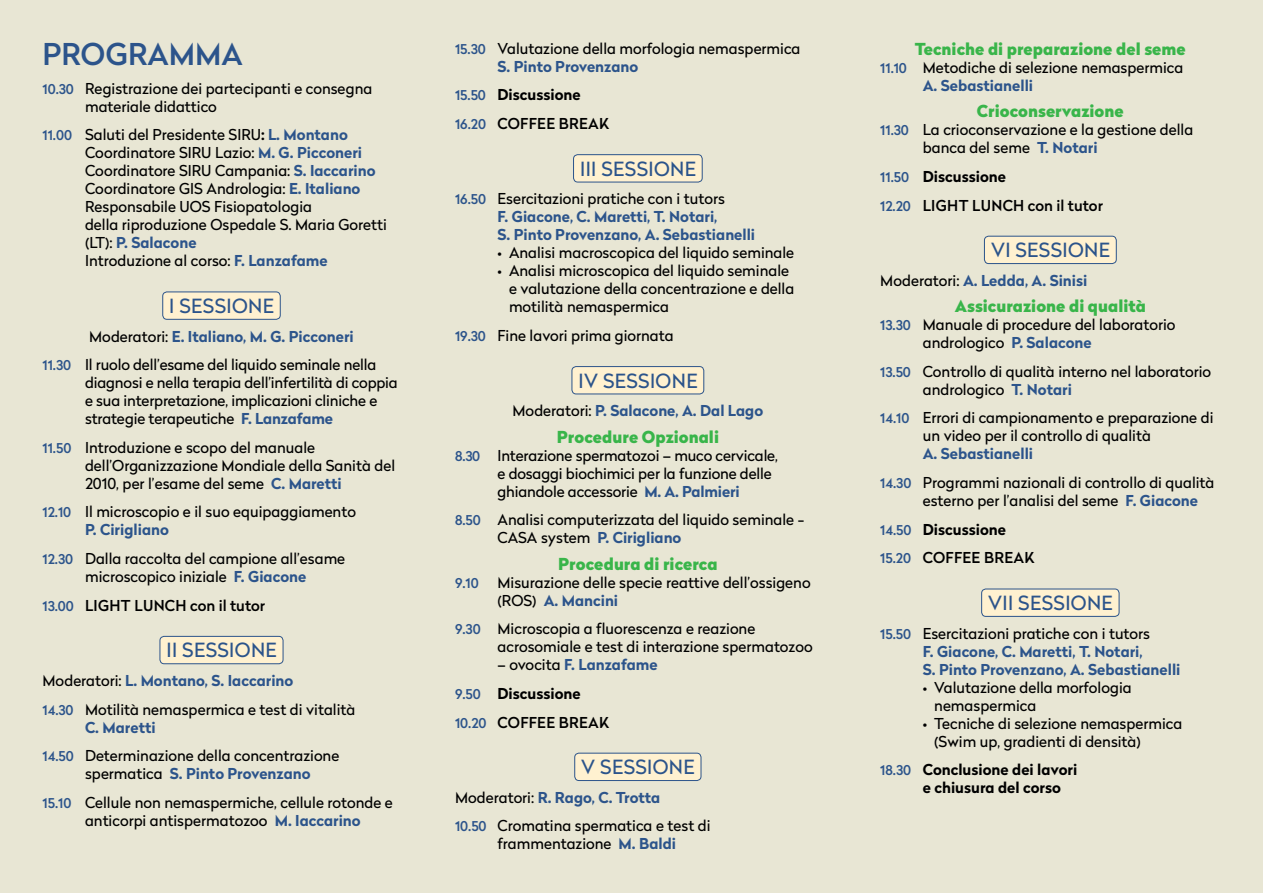
<style>
.page{position:relative;width:1263px;height:893px;background:#e8e6d4}
.page>*{position:absolute;margin:0;border:0;box-sizing:border-box;transform-origin:0 0}
.t1{font:500 30px "Radikal";color:#2c548b}
.t2{font:19.5px "Radikal";letter-spacing:.02em;color:#2c548b}
.t3{font:900 16.5px "Radikal";color:#39b54a}
.t4{font:15px/18px "Radikal";color:#000}
.t5{font:700 15px/18px "Radikal";color:#2c548b}
.t6{font:700 15px/28.7px "Radikal";color:#000}
.t7{font:500 15px/28.7px "Radikal";letter-spacing:.02em;color:#000}
.s1{font-weight:500;font-size:13.5px;color:#2c548b}
.s2{font-weight:700}
.s3{font-weight:700;color:#2c548b}
.s4{font-size:13.5px;color:#2c548b}
.s5{font-weight:500}
.s6{font-weight:500;font-size:13.5px}
.s7{font-weight:400;color:#000}
.s8{color:#000}
.s9{font-weight:500;color:#000}
</style>
<div class="page">
<div style="left:163px;top:292px;width:117px;height:27px;background:#fff1d0;border-radius:4px"></div>
<div style="left:162px;top:292px;width:119px;height:28px;border:1px solid #2c548b;border-radius:4px"></div>
<div style="left:160px;top:636px;width:123px;height:28px;background:#fff1d0;border-radius:4px"></div>
<div style="left:160px;top:636px;width:123px;height:28px;border:1px solid #2c548b;border-radius:4px"></div>
<div style="left:573px;top:155px;width:129px;height:27px;background:#fff1d0;border-radius:4px"></div>
<div style="left:573px;top:154px;width:130px;height:28px;border:1px solid #2c548b;border-radius:4px"></div>
<div style="left:572px;top:367px;width:132px;height:27px;background:#fff1d0;border-radius:4px"></div>
<div style="left:572px;top:366px;width:132px;height:28px;border:1px solid #2c548b;border-radius:4px"></div>
<div style="left:575px;top:753px;width:126px;height:27px;background:#fff1d0;border-radius:4px"></div>
<div style="left:574px;top:753px;width:127px;height:28px;border:1px solid #2c548b;border-radius:4px"></div>
<div style="left:984px;top:236px;width:132px;height:28px;background:#fff1d0;border-radius:4px"></div>
<div style="left:984px;top:236px;width:133px;height:28px;border:1px solid #2c548b;border-radius:4px"></div>
<div style="left:982px;top:589px;width:137px;height:27px;background:#fff1d0;border-radius:4px"></div>
<div style="left:981px;top:589px;width:138px;height:28px;border:1px solid #2c548b;border-radius:4px"></div>
<h1 class="t1" style="left:43px;top:32px;width:202px">PROGRAMMA</h1>
<p class="t4" style="left:85px;top:79px;width:289px;text-indent:-43px"><span class="s1">10.30</span> Registrazione dei partecipanti e consegna materiale didattico</p>
<p class="t4" style="left:85px;top:125px;width:303px;text-indent:-43px"><span class="s1">11.00</span> Saluti del Presidente SIRU<span class="s2">:</span> <span class="s3">L. Montano </span>Coordinatore SIRU Lazio: <span class="s3">M. G. Picconeri </span>Coordinatore SIRU Campania: <span class="s3">S. Iaccarino </span>Coordinatore GIS Andrologia: <span class="s3">E. Italiano </span>Responsabile UOS Fisiopatologia<br>della riproduzione Ospedale S. Maria Goretti (LT): <span class="s3">P. Salacone<br></span>Introduzione al corso: <span class="s3">F. Lanzafame</span></p>
<h2 class="t2" style="left:169px;top:292px;width:106px">I SESSIONE</h2>
<p class="t4" style="left:43px;top:321px;width:335px;line-height:28.7px;text-indent:47px">Moderatori: <span class="s3">E. Italiano, M. G. Picconeri<br></span><span class="s1">11.30</span> Il ruolo dell’esame del liquido seminale nella</p>
<p class="t4" style="left:85px;top:373px;width:314px">diagnosi e nella terapia dell’infertilità di coppia e sua interpretazione, implicazioni cliniche e strategie terapeutiche <span class="s3">F. Lanzafame</span></p>
<p class="t4" style="left:85px;top:438px;width:312px;text-indent:-43px"><span class="s1">11.50</span> Introduzione e scopo del manuale dell’Organizzazione Mondiale della Sanità del<br>2010, per l’esame del seme <span class="s3">C. Maretti</span></p>
<p class="t4" style="left:85px;top:503px;width:272px;text-indent:-43px"><span class="s1">12.10</span> Il microscopio e il suo equipaggiamento<br><span class="s3">P. Cirigliano</span></p>
<p class="t4" style="left:43px;top:549px;width:304px;text-align:center"><span class="s1">12.30</span> Dalla raccolta del campione all’esame microscopico iniziale <span class="s3">F. Giacone</span></p>
<p class="t7" style="left:43px;top:591px;width:224px"><span class="s4">13.00</span> LIGHT LUNCH con il tutor</p>
<h2 class="t2" style="left:167px;top:636px;width:112px">II SESSIONE</h2>
<p class="t4" style="left:43px;top:666px;width:314px;line-height:28.7px">Moderatori: <span class="s3">L. Montano, S. Iaccarino<br></span><span class="s1">14.30</span> Motilità nemaspermica e test di vitalità</p>
<p class="t4" style="left:43px;top:712px;width:298px;line-height:28.7px;text-indent:43px"><span class="s3">C. Maretti<br></span><span class="s1">14.50</span> Determinazione della concentrazione</p>
<p class="t4" style="left:43px;top:759px;width:352px;line-height:28.7px;text-indent:43px">spermatica <span class="s3">S. Pinto Provenzano<br></span><span class="s1">15.10</span> Cellule non nemaspermiche, cellule rotonde e</p>
<p class="t4" style="left:85px;top:811px;width:277px">anticorpi antispermatozoo <span class="s3">M. Iaccarino</span></p>
<p class="t4" style="left:497px;top:39px;width:304px;text-indent:-43px"><span class="s1">15.30</span> Valutazione della morfologia nemaspermica<br><span class="s3">S. Pinto Provenzano</span></p>
<p class="t6" style="left:455px;top:80px;width:156px"><span class="s1">15.50</span> Discussione<br><span class="s1">16.20</span> <span class="s5">COFFEE BREAK</span></p>
<h2 class="t2" style="left:580px;top:155px;width:117px">III SESSIONE</h2>
<p class="t5" style="left:497px;top:190px;width:259px;text-indent:-43px"><span class="s6">16.50</span> <span class="s7">Esercitazioni pratiche con i tutors<br></span>F. Giacone, C. Maretti, T. Notari,<br>S. Pinto Provenzano, A. Sebastianelli</p>
<p class="t4" style="left:497px;top:243px;width:298px">• Analisi macroscopica del liquido seminale</p>
<p class="t4" style="left:509px;top:261px;width:287px;text-indent:-11px">• Analisi microscopica del liquido seminale e valutazione della concentrazione e della motilità nemaspermica</p>
<p class="t4" style="left:455px;top:326px;width:220px"><span class="s1">19.30</span> Fine lavori prima giornata</p>
<h2 class="t2" style="left:578px;top:367px;width:121px">IV SESSIONE</h2>
<p class="t5" style="left:512px;top:401px;width:252px"><span class="s7">Moderatori:</span> P. Salacone, A. Dal Lago</p>
<p class="t3" style="left:557px;top:424px;width:164px">Procedure Opzionali</p>
<p class="t4" style="left:497px;top:446px;width:282px;text-indent:-43px"><span class="s1">8.30</span> Interazione spermatozoi – muco cervicale, e dosaggi biochimici per la funzione delle ghiandole accessorie <span class="s3">M. A. Palmieri</span></p>
<p class="t4" style="left:497px;top:510px;width:308px;text-indent:-43px"><span class="s1">8.50</span> Analisi computerizzata del liquido seminale -<br>CASA system <span class="s3">P. Cirigliano</span></p>
<p class="t3" style="left:558px;top:551px;width:161px">Procedura di ricerca</p>
<p class="t4" style="left:497px;top:573px;width:315px;text-indent:-43px"><span class="s1">9.10</span> Misurazione delle specie reattive dell’ossigeno (ROS) <span class="s3">A. Mancini</span></p>
<p class="t4" style="left:497px;top:619px;width:317px;text-indent:-43px"><span class="s1">9.30</span> Microscopia a fluorescenza e reazione acrosomiale e test di interazione spermatozoo</p>
<p class="t5" style="left:455px;top:650px;width:204px;line-height:28.7px;text-indent:43px"><span class="s7">– ovocita</span> F. Lanzafame<br><span class="s6">9.50</span> <span class="s8">Discussione<br></span><span class="s6">10.20</span> <span class="s9">COFFEE BREAK</span></p>
<h2 class="t2" style="left:581px;top:753px;width:115px">V SESSIONE</h2>
<p class="t4" style="left:455px;top:783px;width:257px;line-height:28.7px">Moderatori: <span class="s3">R. Rago, C. Trotta<br></span><span class="s1">10.50</span> Cromatina spermatica e test di</p>
<p class="t4" style="left:497px;top:835px;width:180px">frammentazione <span class="s3">M. Baldi</span></p>
<p class="t3" style="left:915px;top:37px;width:272px">Tecniche di preparazione del seme</p>
<p class="t4" style="left:923px;top:58px;width:262px;text-indent:-43px"><span class="s1">11.10</span> Metodiche di selezione nemaspermica<br><span class="s3">A. Sebastianelli</span></p>
<p class="t3" style="left:977px;top:99px;width:148px">Crioconservazione</p>
<p class="t4" style="left:923px;top:120px;width:272px;text-indent:-43px"><span class="s1">11.30</span> La crioconservazione e la gestione della banca del seme <span class="s3">T. Notari</span></p>
<p class="t7" style="left:880px;top:162px;width:224px"><span class="s4">11.50</span> <span class="s2">Discussione<br></span><span class="s4">12.20</span> LIGHT LUNCH con il tutor</p>
<h2 class="t2" style="left:991px;top:236px;width:121px">VI SESSIONE</h2>
<p class="t5" style="left:880px;top:271px;width:209px"><span class="s7">Moderatori:</span> A. Ledda, A. Sinisi</p>
<p class="t3" style="left:955px;top:294px;width:193px">Assicurazione di qualità</p>
<p class="t4" style="left:923px;top:315px;width:254px;text-indent:-43px"><span class="s1">13.30</span> Manuale di procedure del laboratorio andrologico <span class="s3">P. Salacone</span></p>
<p class="t4" style="left:923px;top:362px;width:290px;text-indent:-43px"><span class="s1">13.50</span> Controllo di qualità interno nel laboratorio andrologico <span class="s3">T. Notari</span></p>
<p class="t4" style="left:923px;top:409px;width:292px;text-indent:-43px"><span class="s1">14.10</span> Errori di campionamento e preparazione di un video per il controllo di qualità</p>
<p class="t4" style="left:880px;top:439px;width:336px;line-height:28.7px;text-indent:43px"><span class="s3">A. Sebastianelli<br></span><span class="s1">14.30</span> Programmi nazionali di controllo di qualità</p>
<p class="t4" style="left:880px;top:486px;width:319px;line-height:28.7px;text-indent:43px">esterno per l’analisi del seme <span class="s3">F. Giacone<br></span><span class="s1">14.50</span> <span class="s2">Discussione<br></span><span class="s1">15.20</span> <span class="s5">COFFEE BREAK</span></p>
<h2 class="t2" style="left:988px;top:589px;width:126px">VII SESSIONE</h2>
<p class="t5" style="left:923px;top:624px;width:259px;text-indent:-43px"><span class="s6">15.50</span> <span class="s7">Esercitazioni pratiche con i tutors<br></span>F. Giacone, C. Maretti, T. Notari,<br>S. Pinto Provenzano, A. Sebastianelli</p>
<p class="t4" style="left:934px;top:678px;width:199px;text-indent:-11px">• Valutazione della morfologia nemaspermica</p>
<p class="t4" style="left:934px;top:714px;width:250px;text-indent:-11px">• Tecniche di selezione nemaspermica (Swim up, gradienti di densità)</p>
<p class="t6" style="left:923px;top:760px;width:156px;line-height:18px;text-indent:-43px"><span class="s1">18.30</span> Conclusione dei lavori e chiusura del corso</p>
</div>
